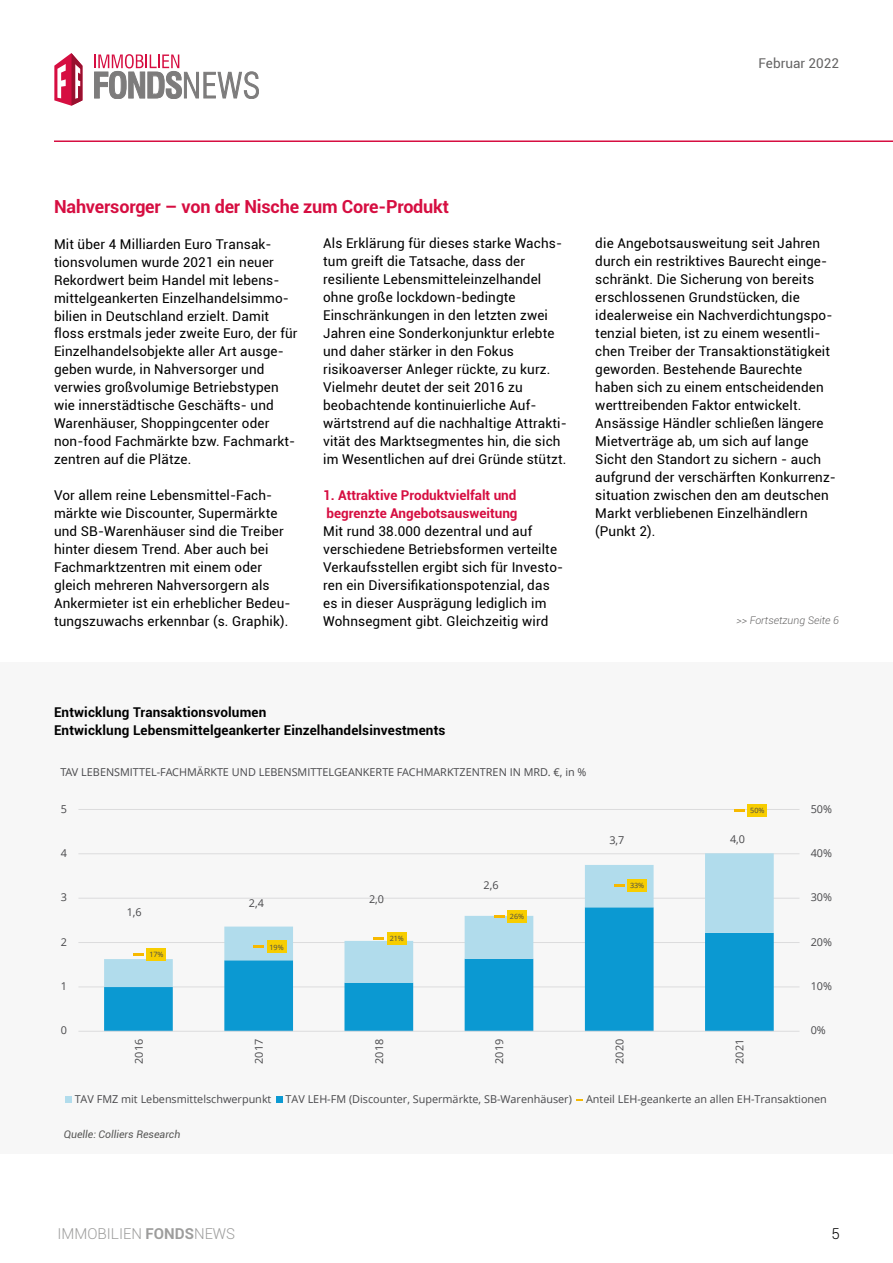
<style>
.page{position:relative;width:893px;height:1263px;background:#fff}
.page>*{position:absolute;margin:0;border:0;box-sizing:border-box;transform-origin:0 0}
.t1{font:700 18px "Roboto";letter-spacing:-.01em;color:#d60e41}
.t2{font:300 15px "Roboto";color:#9d9d9c}
.t3{font:300 15px "Roboto";color:#000}
.t4{font:13.5px/18px "Roboto";letter-spacing:.01em;color:#000}
.t5{font:700 13.5px/18px "Roboto";letter-spacing:.01em;color:#000}
.t6{font:700 13.5px/18px "Roboto";color:#d60e41}
.t7{font:13.5px "Roboto";color:#646363}
.t8{font:10.8px "Open Sans";color:#4a4a4d}
.t9{font:italic 10.5px "Roboto";color:#575756}
.t10{font:italic 300 10.5px "Roboto";color:#646363}
.t11{font:7.2px "Open Sans";letter-spacing:-.005em;color:#4a4a4d}
.s1{font-weight:700}
</style>
<div class="page">
<hr style="left:54px;top:140px;width:839px;height:2px;background:#d60e41">
<svg style="left:94px;top:54px;width:165px;height:45px"></svg>
<svg style="left:54px;top:53px;width:28px;height:53px"></svg>
<div style="left:0;top:663px;width:893px;height:491px;background:#f7f7f7"></div>
<hr style="left:78px;top:986px;width:721px;height:1px;background:#e4e4e5">
<hr style="left:78px;top:942px;width:721px;height:1px;background:#e4e4e5">
<hr style="left:78px;top:898px;width:721px;height:1px;background:#e4e4e5">
<hr style="left:78px;top:853px;width:721px;height:1px;background:#e4e4e5">
<hr style="left:78px;top:809px;width:721px;height:1px;background:#e4e4e5">
<svg style="left:104px;top:987px;width:670px;height:44px;fill:#0b99d2"></svg>
<svg style="left:104px;top:853px;width:670px;height:134px"></svg>
<hr style="left:78px;top:1031px;width:721px;height:1px;background:#e4e4e5">
<svg style="left:133px;top:953px;width:11px;height:2px"></svg>
<svg style="left:253px;top:946px;width:11px;height:2px"></svg>
<svg style="left:373px;top:937px;width:11px;height:3px"></svg>
<svg style="left:494px;top:915px;width:10px;height:3px"></svg>
<svg style="left:614px;top:884px;width:11px;height:3px"></svg>
<svg style="left:734px;top:810px;width:11px;height:2px"></svg>
<div style="left:147px;top:948px;width:19px;height:12px;background:#f7cd00"></div>
<div style="left:267px;top:941px;width:19px;height:12px;background:#f7cd00"></div>
<div style="left:387px;top:932px;width:20px;height:13px;background:#f7cd00"></div>
<div style="left:507px;top:910px;width:20px;height:13px;background:#f7cd00"></div>
<div style="left:627px;top:879px;width:20px;height:13px;background:#f7cd00"></div>
<div style="left:747px;top:804px;width:20px;height:13px;background:#f7cd00"></div>
<div style="left:65px;top:1096px;width:7px;height:7px;background:#b1dcec"></div>
<div style="left:276px;top:1096px;width:7px;height:7px;background:#0b99d2"></div>
<p class="t7" style="left:759px;top:54px;width:82px">Februar 2022</p>
<h1 class="t1" style="left:54px;top:193px;width:396px">Nahversorger – von der Nische zum Core-Produkt</h1>
<p class="t4" style="left:54px;top:234px;width:245px">Mit über 4 Milliarden Euro Transak&shy;tionsvolumen wurde 2021 ein neuer Rekordwert beim Handel mit lebens&shy;mittelgeankerten Einzelhandelsimmo&shy;bilien in Deutschland erzielt. Damit floss erstmals jeder zweite Euro, der für Einzelhandelsobjekte aller Art ausge&shy;geben wurde, in Nahversorger und verwies großvolumige Betriebstypen wie innerstädtische Geschäfts- und Warenhäuser, Shoppingcenter oder non-food Fachmärkte bzw. Fachmarkt&shy;zentren auf die Plätze.</p>
<p class="t4" style="left:54px;top:486px;width:238px">Vor allem reine Lebensmittel- Fach&shy;märkte wie Discounter, Supermärkte und SB-Warenhäuser sind die Treiber hinter diesem Trend. Aber auch bei Fachmarktzentren mit einem oder gleich mehreren Nahversorgern als Ankermieter ist ein erheblicher Bedeu&shy;tungszuwachs erkennbar (s. Graphik).</p>
<p class="t4" style="left:323px;top:234px;width:245px">Als Erklärung für dieses starke Wachs&shy;tum greift die Tatsache, dass der resiliente Lebensmitteleinzelhandel ohne große lockdown- bedingte Einschränkungen in den letzten zwei Jahren eine Sonderkonjunktur erlebte und daher stärker in den Fokus risikoaverser Anleger rückte, zu kurz.<br>Vielmehr deutet der seit 2016 zu beobachtende kontinuierliche Auf&shy;wärtstrend auf die nachhaltige Attrakti&shy;vität des Marktsegmentes hin, die sich im Wesentlichen auf drei Gründe stützt.</p>
<p class="t6" style="left:323px;top:486px;width:196px">1. Attraktive Produktvielfalt und begrenzte Angebotsausweitung</p>
<p class="t4" style="left:323px;top:522px;width:242px">Mit rund 38.000 dezentral und auf verschiedene Betriebsformen verteilte Verkaufsstellen ergibt sich für Investo&shy;ren ein Diversifikationspotenzial, das es in dieser Ausprägung lediglich im Wohnsegment gibt. Gleichzeitig wird</p>
<p class="t4" style="left:595px;top:234px;width:242px">die Angebotsausweitung seit Jahren durch ein restriktives Baurecht einge&shy;schränkt. Die Sicherung von bereits erschlossenen Grundstücken, die idealerweise ein Nachverdichtungspo&shy;tenzial bieten, ist zu einem wesentli&shy;chen Treiber der Transaktionstätigkeit geworden. Bestehende Baurechte haben sich zu einem entscheidenden werttreibenden Faktor entwickelt.<br>Ansässige Händler schließen längere Mietverträge ab, um sich auf lange Sicht den Standort zu sichern - auch aufgrund der verschärften Konkurrenz&shy;situation zwischen den am deutschen Markt verbliebenen Einzelhändlern (Punkt 2).</p>
<p class="t10" style="left:736px;top:613px;width:104px">&gt;&gt; Fortsetzung Seite 6</p>
<p class="t5" style="left:54px;top:702px;width:393px">Entwicklung Transaktionsvolumen<br>Entwicklung Lebensmittelgeankerter Einzelhandelsinvestments</p>
<p class="t8" style="left:60px;top:765px;width:528px">TAV LEBENSMITTEL-FACHMÄRKTE UND LEBENSMITTELGEANKERTE FACHMARKTZENTREN IN MRD. €, in %</p>
<p class="t8" style="left:61px;top:801px;width:8px">5</p>
<p class="t8" style="left:61px;top:846px;width:8px">4</p>
<p class="t8" style="left:61px;top:890px;width:8px">3</p>
<p class="t8" style="left:61px;top:934px;width:8px">2</p>
<p class="t8" style="left:61px;top:979px;width:8px">1</p>
<p class="t8" style="left:61px;top:1023px;width:8px">0</p>
<p class="t8" style="left:127px;top:904px;width:17px">1,6</p>
<p class="t11" style="left:149px;top:949px;width:16px">17%</p>
<p class="t8" style="left:249px;top:895px;width:17px">2,4</p>
<p class="t8" style="left:369px;top:891px;width:17px">2,0</p>
<p class="t11" style="left:270px;top:942px;width:16px">19%</p>
<p class="t11" style="left:390px;top:934px;width:16px">21%</p>
<p class="t8" style="left:484px;top:877px;width:17px">2,6</p>
<p class="t11" style="left:510px;top:912px;width:16px">26%</p>
<p class="t11" style="left:750px;top:806px;width:16px">50%</p>
<p class="t8" style="left:609px;top:833px;width:17px">3,7</p>
<p class="t8" style="left:730px;top:831px;width:17px">4,0</p>
<p class="t11" style="left:630px;top:881px;width:16px">33%</p>
<p class="t8" style="left:811px;top:801px;width:23px">50%</p>
<p class="t8" style="left:811px;top:846px;width:23px">40%</p>
<p class="t8" style="left:811px;top:890px;width:23px">30%</p>
<p class="t8" style="left:811px;top:934px;width:23px">20%</p>
<p class="t8" style="left:811px;top:979px;width:23px">10%</p>
<p class="t8" style="left:811px;top:1023px;width:17px">0%</p>
<p class="t8" style="left:131px;top:1064px;width:26px;rotate:-90deg">2016</p>
<p class="t8" style="left:252px;top:1064px;width:26px;rotate:-90deg">2017</p>
<p class="t8" style="left:372px;top:1064px;width:26px;rotate:-90deg">2018</p>
<p class="t8" style="left:492px;top:1064px;width:26px;rotate:-90deg">2019</p>
<p class="t8" style="left:612px;top:1064px;width:26px;rotate:-90deg">2020</p>
<p class="t8" style="left:732px;top:1064px;width:26px;rotate:-90deg">2021</p>
<p class="t8" style="left:75px;top:1091px;width:198px">TAV FMZ mit Lebensmittelschwerpunkt</p>
<p class="t8" style="left:286px;top:1091px;width:288px">TAV LEH-FM (Discounter, Supermärkte, SB-Warenhäuser)</p>
<p class="t8" style="left:586px;top:1091px;width:242px">Anteil LEH-geankerte an allen EH-Transaktionen</p>
<p class="t9" style="left:64px;top:1127px;width:118px">Quelle: Colliers Research</p>
<p class="t11" style="left:60px;top:1134px;width:85px">Quelle: Colliers Research</p>
<p class="t2" style="left:57px;top:1223px;width:179px">IMMOBILIEN <span class="s1">FONDS</span>NEWS</p>
<p class="t3" style="left:831px;top:1223px;width:10px">5</p>
</div>
